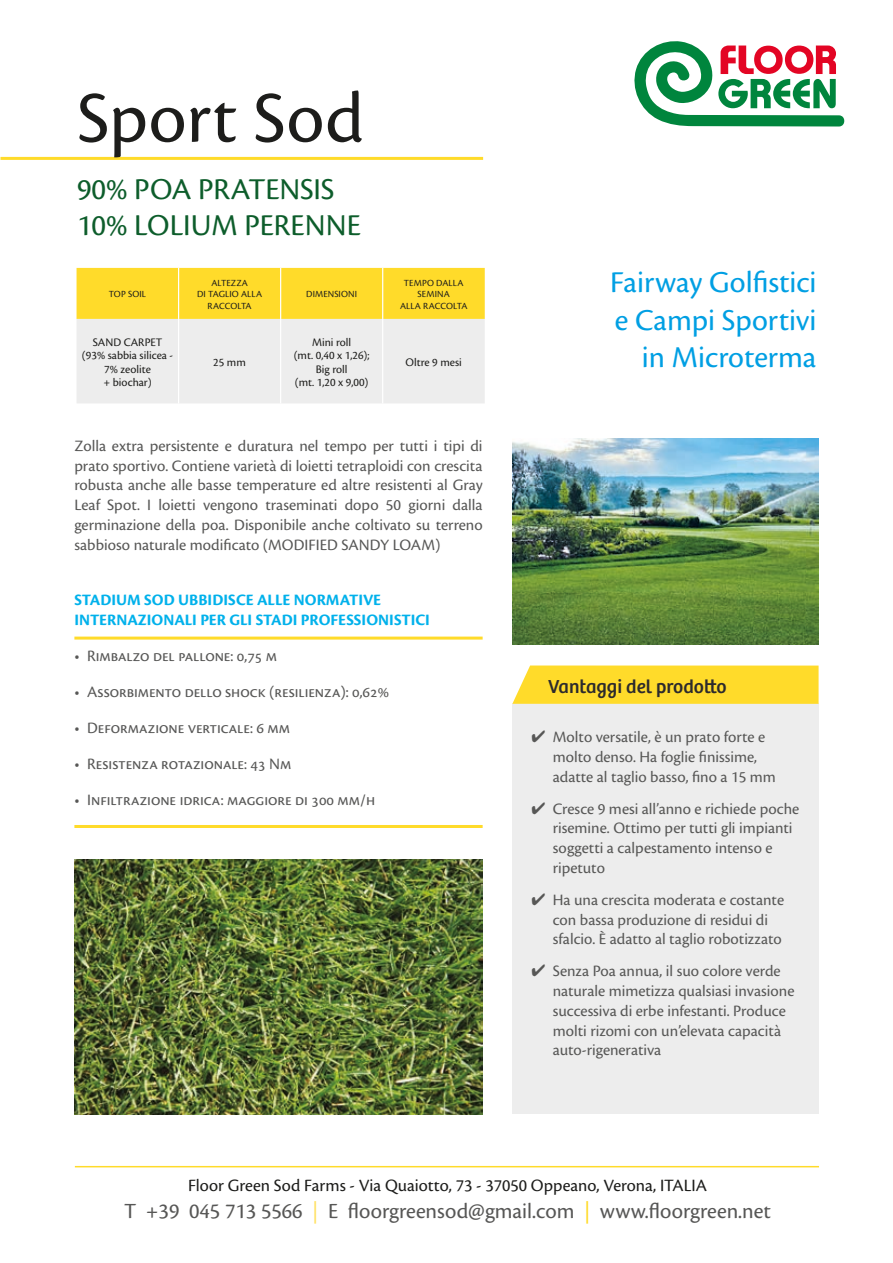
<style>
.page{position:relative;width:893px;height:1263px;background:#fff}
.page>*{position:absolute;margin:0;border:0;box-sizing:border-box;transform-origin:0 0}
.t1{font:75px "Cronos Pro";color:#1d1d1b}
.t2{font:31.5px/37.5px "Cronos Pro";color:#009fe3;text-align:right}
.t3{font:31.5px/36px "Cronos Pro";color:#0d5d2b}
.t4{font:22.5px "Cronos Pro";color:#575756}
.t5{font:19.5px "Bree";color:#2c2a2d}
.t6{font:18px "Cronos Pro";color:#1d1d1b}
.t7{font:16.5px/19.8px "Cronos Pro";color:#575756}
.t8{font:700 16.5px/19.8px "Cronos Pro";color:#00b1eb}
.t9{font:12px/13.5px "Cronos Pro";color:#1d1d1b;text-align:center}
.t10{font:9.75px/11.7px "Cronos Pro";letter-spacing:.01em;color:#1d1d1b;text-align:center}
.s1{color:#ffe266}
.s2{color:#ffdb2a}
</style>
<div class="page">
<hr style="left:0;top:157px;width:483px;height:3px;background:#ffdb2a">
<svg style="left:634px;top:41px;width:211px;height:86px"></svg>
<hr style="left:75px;top:1166px;width:744px;height:1px;background:#ffdb2a">
<svg style="left:77px;top:268px;width:408px;height:135px;background:#f3e6a3"></svg>
<hr style="left:178px;top:268px;width:1px;height:51px;background:#fff">
<hr style="left:280px;top:268px;width:1px;height:51px;background:#fff">
<hr style="left:382px;top:268px;width:1px;height:51px;background:#fff">
<hr style="left:178px;top:319px;width:1px;height:84px;background:#fff">
<hr style="left:280px;top:319px;width:1px;height:84px;background:#fff">
<hr style="left:382px;top:319px;width:1px;height:84px;background:#fff">
<div style="left:512px;top:704px;width:307px;height:410px;background:#ededed"></div>
<svg style="left:512px;top:665px;width:307px;height:39px;background:#fedc34"></svg>
<img style="left:512px;top:438px;width:307px;height:206px">
<hr style="left:74px;top:637px;width:409px;height:3px;background:#ffdb2a">
<hr style="left:74px;top:825px;width:409px;height:3px;background:#ffdb2a">
<img style="left:74px;top:859px;width:409px;height:255px">
<h1 class="t1" style="left:77px;top:75px;width:288px">Sport Sod</h1>
<h2 class="t3" style="left:77px;top:171px;width:285px">90% POA PRATENSIS<br>10% LOLIUM PERENNE</h2>
<p class="t10" style="left:109px;top:288px;width:39px">TOP SOIL</p>
<p class="t10" style="left:197px;top:277px;width:66px">ALTEZZA<br>DI TAGLIO ALLA<br>RACCOLTA</p>
<p class="t10" style="left:306px;top:288px;width:52px">DIMENSIONI</p>
<p class="t10" style="left:400px;top:277px;width:69px">TEMPO DALLA<br>SEMINA<br>ALLA RACCOLTA</p>
<p class="t9" style="left:82px;top:335px;width:93px">SAND CARPET (93% sabbia silicea -<br>7% zeolite<br>+ biochar)</p>
<p class="t9" style="left:294px;top:335px;width:77px">Mini roll<br>(mt. 0,40 x 1,26);<br>Big roll<br>(mt. 1,20 x 9,00)</p>
<p class="t9" style="left:406px;top:355px;width:58px">Oltre 9 mesi</p>
<p class="t9" style="left:213px;top:355px;width:34px">25 mm</p>
<p class="t7" style="left:74px;top:436px;width:410px;text-align:justify">Zolla extra persistente e duratura nel tempo per tutti i tipi di prato sportivo. Contiene varietà di loietti tetraploidi con crescita robusta anche alle basse temperature ed altre resistenti al Gray Leaf Spot. I loietti vengono traseminati dopo 50 giorni dalla germinazione della poa. Disponibile anche coltivato su terreno sabbioso naturale modificato (MODIFIED SANDY LOAM)</p>
<p class="t8" style="left:74px;top:590px;width:357px">STADIUM SOD UBBIDISCE ALLE NORMATIVE<br>INTERNAZIONALI PER GLI STADI PROFESSIONISTICI</p>
<p class="t7" style="left:74px;top:646px;width:204px">• Rimbalzo del pallone: 0,75 m</p>
<p class="t7" style="left:74px;top:682px;width:316px">• Assorbimento dello shock (resilienza): 0,62%</p>
<p class="t7" style="left:74px;top:718px;width:217px">• Deformazione verticale: 6 mm</p>
<p class="t7" style="left:74px;top:754px;width:218px">• Resistenza rotazionale: 43 Nm</p>
<p class="t7" style="left:74px;top:790px;width:302px">• Infiltrazione idrica: maggiore di 300 mm/h</p>
<h2 class="t2" style="left:610px;top:264px;width:208px">Fairway Golfistici e Campi Sportivi in Microterma</h2>
<p class="t5" style="left:548px;top:675px;width:180px">Vantaggi del prodotto</p>
<p class="t7" style="left:553px;top:727px;width:225px;text-indent:-21px">✔ Molto versatile, è un prato forte e molto denso. Ha foglie finissime, adatte al taglio basso, fino a 15 mm</p>
<p class="t7" style="left:553px;top:798px;width:248px;text-indent:-21px">✔ Cresce 9 mesi all’anno e richiede poche risemine. Ottimo per tutti gli impianti soggetti a calpestamento intenso e ripetuto</p>
<p class="t7" style="left:553px;top:890px;width:233px;text-indent:-21px">✔ Ha una crescita moderata e costante con bassa produzione di residui di sfalcio. È adatto al taglio robotizzato</p>
<p class="t7" style="left:553px;top:961px;width:243px;text-indent:-21px">✔ Senza Poa annua, il suo colore verde naturale mimetizza qualsiasi invasione successiva di erbe infestanti. Produce molti rizomi con un’elevata capacità auto-rigenerativa</p>
<p class="t6" style="left:188px;top:1175px;width:521px">Floor Green Sod Farms - Via Quaiotto, 73 - 37050 Oppeano, Verona, ITALIA</p>
<h3 class="t4" style="left:124px;top:1198px;width:648px">T +39 045 713 5566 <span class="s1">|</span> E floorgreensod@gmail.com <span class="s2">|</span> www.floorgreen.net</h3>
</div>
